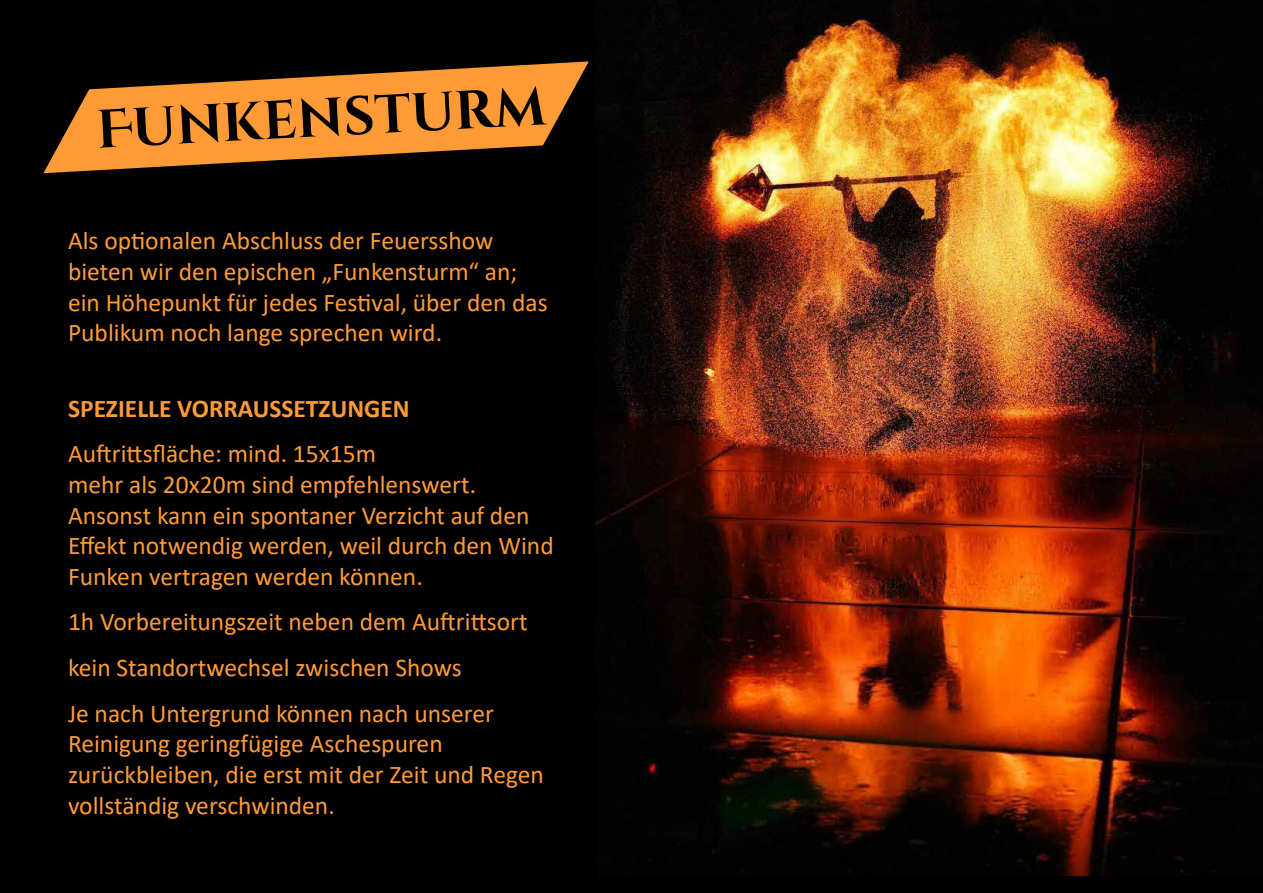
<style>
.page{position:relative;width:1263px;height:893px;background:#fff}
.page>*{position:absolute;margin:0;border:0;box-sizing:border-box;transform-origin:0 0}
.t1{font:700 54px "Cinzel Decorative";color:#000}
.t2{font:25.5px/30.6px "Calibri";color:#ff9b37}
.t3{font:700 25.5px "Calibri";color:#ff9b37}
</style>
<div class="page">
<div style="left:3px;top:3px;width:1257px;height:887px;background:#000"></div>
<img style="left:595px;top:0;width:668px;height:876px">
<svg style="left:43px;top:61px;width:546px;height:112px;fill:#ff9b37"></svg>
<h1 class="t1" style="left:95px;top:96px;width:451px;rotate:-3deg">Funkensturm</h1>
<p class="t2" style="left:68px;top:225px;width:481px">Als optionalen Abschluss der Feuersshow bieten wir den epischen „Funkensturm“ an; ein Höhepunkt für jedes Festival, über den das Publikum noch lange sprechen wird.</p>
<p class="t3" style="left:68px;top:390px;width:343px">SPEZIELLE VORRAUSSETZUNGEN</p>
<p class="t2" style="left:68px;top:438px;width:487px">Auftrittsfläche: mind. 15x15m<br>mehr als 20x20m sind empfehlenswert.<br>Ansonst kann ein spontaner Verzicht auf den Effekt notwendig werden, weil durch den Wind Funken vertragen werden können.</p>
<p class="t2" style="left:68px;top:599px;width:461px;line-height:45.6px">1h Vorbereitungszeit neben dem Auftrittsort kein Standortwechsel zwischen Shows<br>Je nach Untergrund können nach unserer</p>
<p class="t2" style="left:68px;top:728px;width:477px">Reinigung geringfügige Aschespuren zurückbleiben, die erst mit der Zeit und Regen vollständig verschwinden.</p>
</div>
